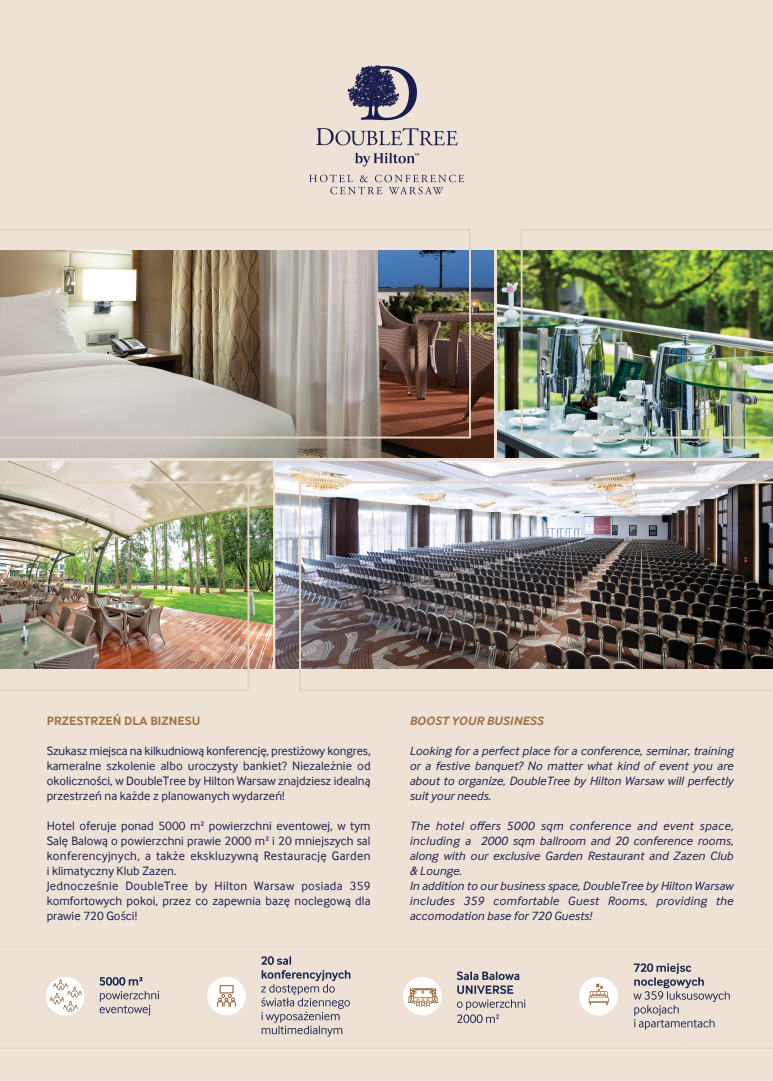
<style>
.page{position:relative;width:773px;height:1081px;background:#fff}
.page>*{position:absolute;margin:0;border:0;box-sizing:border-box;transform-origin:0 0}
.t1{font:12.5px/15px "Inter Face";letter-spacing:.005em;color:#191d4c;text-align:justify}
.t2{font:italic 12.5px/15px "Inter Face";letter-spacing:.005em;color:#191d4c;text-align:justify}
.t3{font:700 12.5px "Inter Face";letter-spacing:.005em;color:#a07145}
.t4{font:italic 700 12.5px "Inter Face";letter-spacing:.005em;color:#a07145}
</style>
<div class="page">
<div style="left:0;top:0;width:772px;height:1081px;background:#eee2d6"></div>
<img style="left:0;top:251px;width:494px;height:207px">
<img style="left:497px;top:251px;width:275px;height:207px">
<img style="left:0;top:461px;width:272px;height:207px">
<img style="left:276px;top:461px;width:496px;height:207px">
<img style="left:0;top:481px;width:249px;height:210px">
<img style="left:299px;top:481px;width:473px;height:210px">
<img style="left:0;top:229px;width:471px;height:209px">
<img style="left:520px;top:229px;width:252px;height:209px">
<svg style="left:309px;top:65px;width:155px;height:129px;background:#ccc2c0"></svg>
<div style="left:0;top:945px;width:772px;height:104px;background:#eee2d6"></div>
<img style="left:46px;top:977px;width:38px;height:38px">
<img style="left:54px;top:979px;width:14px;height:12px">
<img style="left:50px;top:993px;width:14px;height:11px">
<img style="left:68px;top:986px;width:14px;height:12px">
<img style="left:63px;top:1000px;width:14px;height:12px">
<svg style="left:99px;top:977px;width:6px;height:8px"></svg>
<img style="left:106px;top:977px;width:32px;height:8px">
<svg style="left:139px;top:977px;width:3px;height:4px"></svg>
<img style="left:100px;top:991px;width:59px;height:10px">
<img style="left:99px;top:1005px;width:51px;height:10px">
<img style="left:207px;top:977px;width:38px;height:38px">
<img style="left:219px;top:985px;width:17px;height:22px">
<svg style="left:261px;top:956px;width:6px;height:8px"></svg>
<img style="left:267px;top:956px;width:24px;height:9px">
<img style="left:261px;top:970px;width:89px;height:11px">
<img style="left:261px;top:984px;width:74px;height:11px">
<img style="left:261px;top:997px;width:89px;height:12px">
<img style="left:261px;top:1011px;width:79px;height:11px">
<img style="left:261px;top:1025px;width:81px;height:11px">
<img style="left:403px;top:977px;width:38px;height:38px">
<img style="left:407px;top:988px;width:31px;height:19px">
<svg style="left:456px;top:971px;width:7px;height:9px"></svg>
<img style="left:463px;top:971px;width:57px;height:9px">
<img style="left:457px;top:985px;width:56px;height:9px">
<img style="left:457px;top:999px;width:69px;height:11px">
<img style="left:457px;top:1014px;width:37px;height:9px">
<svg style="left:496px;top:1014px;width:3px;height:4px"></svg>
<img style="left:579px;top:977px;width:38px;height:38px">
<img style="left:588px;top:984px;width:20px;height:21px">
<svg style="left:633px;top:963px;width:6px;height:9px"></svg>
<img style="left:640px;top:963px;width:51px;height:11px">
<img style="left:634px;top:977px;width:69px;height:11px">
<img style="left:633px;top:991px;width:96px;height:11px">
<img style="left:634px;top:1005px;width:45px;height:11px">
<img style="left:634px;top:1019px;width:80px;height:10px">
<p class="t3" style="left:47px;top:713px;width:155px">PRZESTRZEŃ DLA BIZNESU</p>
<p class="t1" style="left:47px;top:743px;width:325px">Szukasz miejsca na kilkudniową konferencję, prestiżowy kongres, kameralne szkolenie albo uroczysty bankiet? Niezależnie od okoliczności, w DoubleTree by Hilton Warsaw znajdziesz idealną przestrzeń na każde z planowanych wydarzeń!</p>
<p class="t1" style="left:47px;top:818px;width:325px;text-align:left">Hotel oferuje ponad 5000 m² powierzchni eventowej, w tym Salę Balową o powierzchni prawie 2000 m² i 20 mniejszych sal konferencyjnych, a także ekskluzywną Restaurację Garden i klimatyczny Klub Zazen.<br>Jednocześnie DoubleTree by Hilton Warsaw posiada 359 komfortowych pokoi, przez co zapewnia bazę noclegową dla prawie 720 Gości!</p>
<p class="t4" style="left:409px;top:713px;width:136px">BOOST YOUR BUSINESS</p>
<p class="t2" style="left:409px;top:743px;width:325px">Looking for a perfect place for a conference, seminar, training or a festive banquet? No matter what kind of event you are about to organize, DoubleTree by Hilton Warsaw will perfectly suit your needs.</p>
<p class="t2" style="left:409px;top:818px;width:325px;text-align:left">The hotel offers 5000 sqm conference and event space, including a 2000 sqm ballroom and 20 conference rooms, along with our exclusive Garden Restaurant and Zazen Club &amp; Lounge.<br>In addition to our business space, DoubleTree by Hilton Warsaw includes 359 comfortable Guest Rooms, providing the accomodation base for 720 Guests!</p>
</div>
